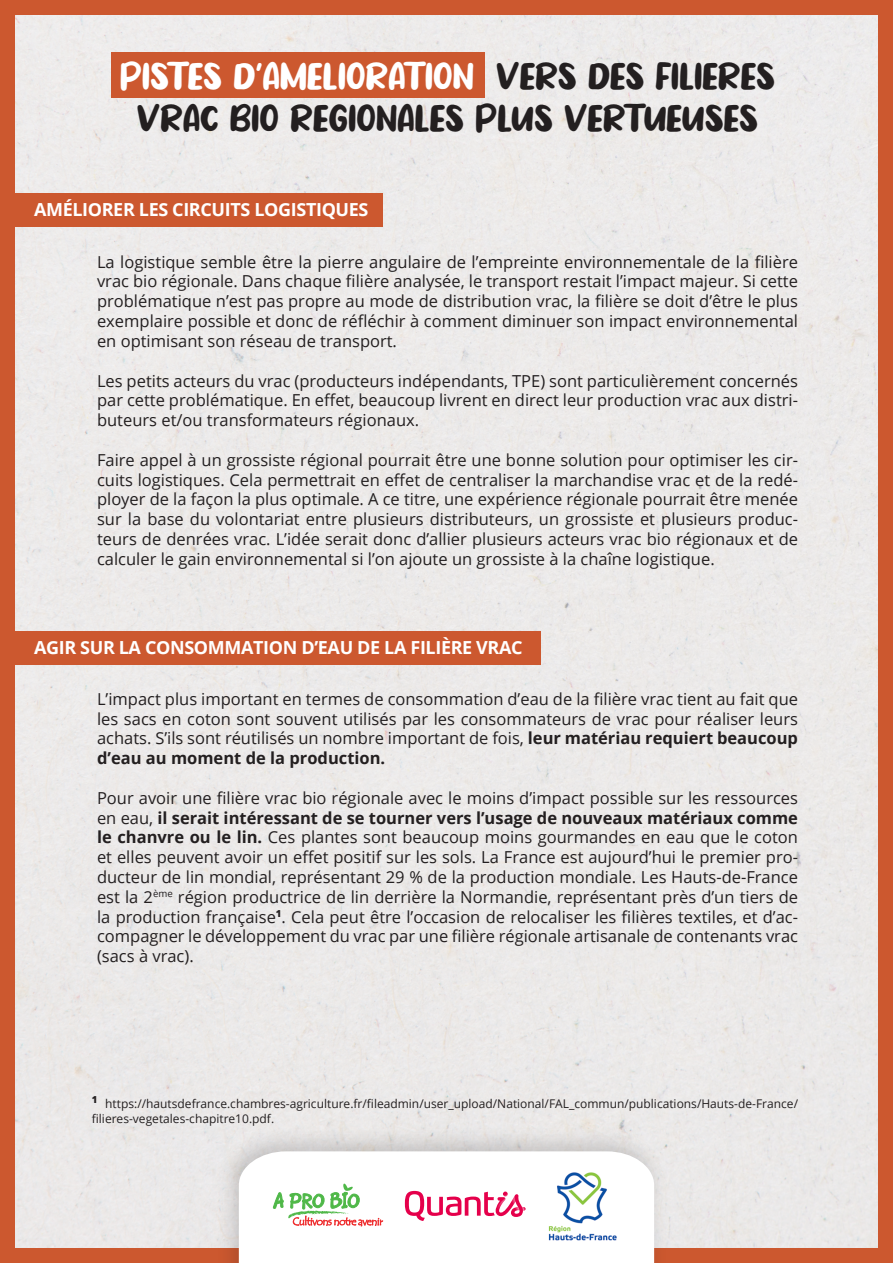
<style>
.page{position:relative;width:893px;height:1263px;background:#fff}
.page>*{position:absolute;margin:0;border:0;box-sizing:border-box;transform-origin:0 0}
.t1{font:37.5px "No Virus";color:#fff}
.t2{font:37.5px "No Virus";color:#231f20}
.t3{font:700 18px "Open Sans";letter-spacing:-.02em;color:#fff}
.t4{font:16.5px/19.8px "Open Sans";color:#231f20;text-align:justify}
.t5{font:12px/14.4px "Open Sans";color:#231f20}
.t6{font:800 9.6px "Open Sans";color:#231f20}
.s1{color:#231f20}
.s2{font-weight:700}
</style>
<div class="page">
<div style="left:16px;top:16px;width:861px;height:1231px;background:#eceae9"></div>
<div style="left:0;top:0;width:893px;height:1263px;border:15px solid #cc582f"></div>
<div style="left:4px;top:193px;width:379px;height:34px;background:#cc582f"></div>
<div style="left:4px;top:631px;width:537px;height:33px;background:#cc582f"></div>
<div style="left:112px;top:52px;width:373px;height:46px;background:#cc582f"></div>
<div style="left:215px;top:1126px;width:453px;height:137px;background:#231f20;opacity:.2"></div>
<svg style="left:239px;top:1151px;width:415px;height:112px"></svg>
<svg style="left:273px;top:1183px;width:110px;height:43px"></svg>
<img style="left:547px;top:1170px;width:73px;height:72px">
<svg style="left:405px;top:1191px;width:121px;height:30px"></svg>
<p class="t1" style="left:120px;top:61px;width:657px">PISTES D’AMELIORATION <span class="s1">VERS DES FILIERES</span></p>
<p class="t2" style="left:137px;top:103px;width:623px">VRAC BIO REGIONALES PLUS VERTUEUSES</p>
<p class="t3" style="left:34px;top:197px;width:336px">AMÉLIORER LES CIRCUITS LOGISTIQUES</p>
<p class="t4" style="left:97px;top:251px;width:702px">La logistique semble être la pierre angulaire de l’empreinte environnementale de la filière vrac bio régionale. Dans chaque filière analysée, le transport restait l’impact majeur. Si cette problématique n’est pas propre au mode de distribution vrac, la filière se doit d’être le plus exemplaire possible et donc de réfléchir à comment diminuer son impact environnemental en optimisant son réseau de transport.</p>
<p class="t4" style="left:97px;top:370px;width:702px">Les petits acteurs du vrac (producteurs indépendants, TPE) sont particulièrement concernés par cette problématique. En effet, beaucoup livrent en direct leur production vrac aux distri&shy;buteurs et/ou transformateurs régionaux.</p>
<p class="t4" style="left:97px;top:449px;width:702px">Faire appel à un grossiste régional pourrait être une bonne solution pour optimiser les cir&shy;cuits logistiques. Cela permettrait en effet de centraliser la marchandise vrac et de la redé&shy;ployer de la façon la plus optimale. A ce titre, une expérience régionale pourrait être menée sur la base du volontariat entre plusieurs distributeurs, un grossiste et plusieurs produc&shy;teurs de denrées vrac. L’idée serait donc d’allier plusieurs acteurs vrac bio régionaux et de calculer le gain environnemental si l’on ajoute un grossiste à la chaîne logistique.</p>
<p class="t3" style="left:34px;top:635px;width:490px">AGIR SUR LA CONSOMMATION D’EAU DE LA FILIÈRE VRAC</p>
<p class="t4" style="left:97px;top:688px;width:702px">L’impact plus important en termes de consommation d’eau de la filière vrac tient au fait que les sacs en coton sont souvent utilisés par les consommateurs de vrac pour réaliser leurs achats. S’ils sont réutilisés un nombre important de fois, <span class="s2">leur matériau requiert beaucoup d’eau au moment de la production.</span></p>
<p class="t4" style="left:97px;top:787px;width:702px">Pour avoir une filière vrac bio régionale avec le moins d’impact possible sur les ressources en eau, <span class="s2">il serait intéressant de se tourner vers l’usage de nouveaux matériaux comme le chanvre ou le lin.</span> Ces plantes sont beaucoup moins gourmandes en eau que le coton et elles peuvent avoir un effet positif sur les sols. La France est aujourd’hui le premier pro&shy;ducteur de lin mondial, représentant 29 % de la production mondiale. Les Hauts-de-France est la 2<sup>ème</sup> région productrice de lin derrière la Normandie, représentant près d’un tiers de la production française<sup>1</sup>. Cela peut être l’occasion de relocaliser les filières textiles, et d’ac&shy;compagner le développement du vrac par une filière régionale artisanale de contenants vrac (sacs à vrac).</p>
<p class="t6" style="left:92px;top:1092px;width:7px">1</p>
<p class="t5" style="left:92px;top:1096px;width:708px;text-indent:13px">https://hautsdefrance.chambres-agriculture.fr/fileadmin/user_upload/National/FAL_commun/publications/Hauts-de-France/ filieres-vegetales-chapitre10.pdf.</p>
</div>
